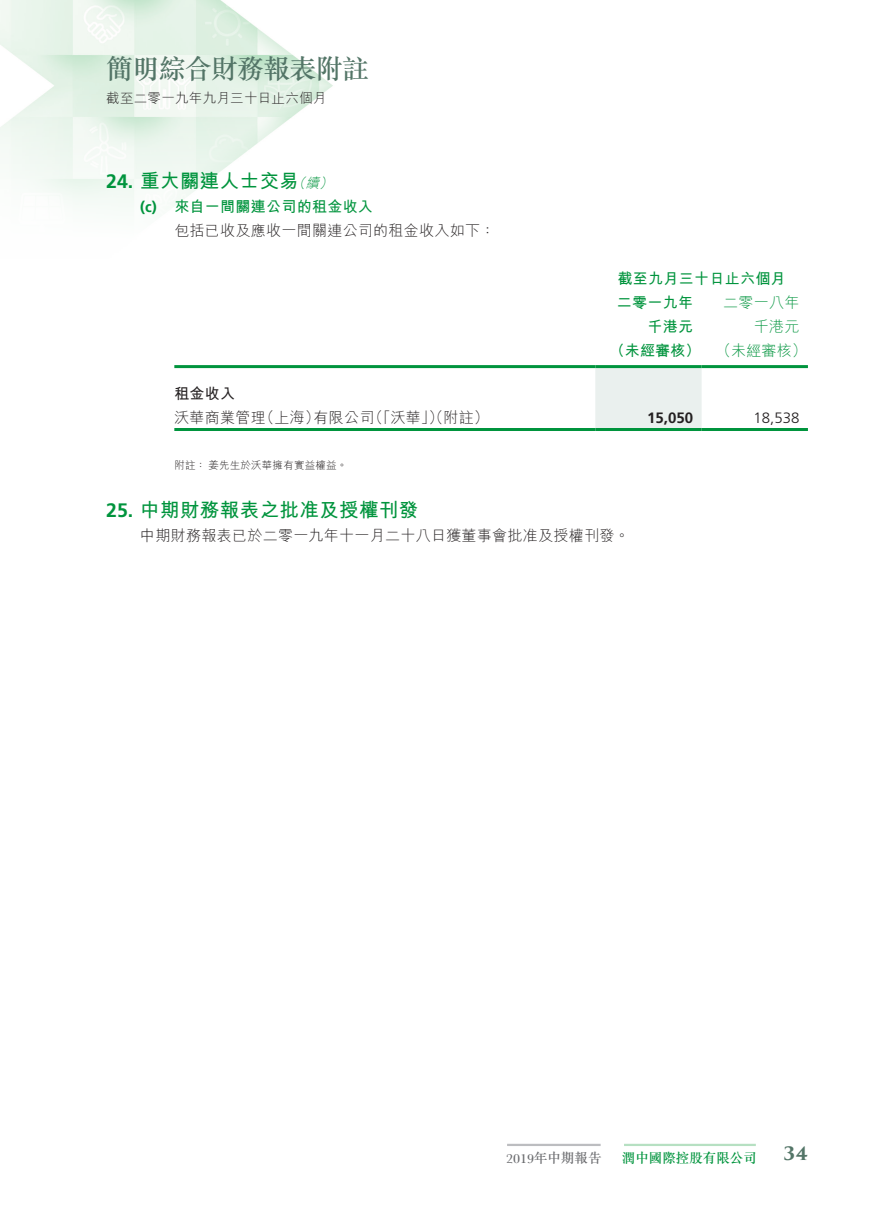
<style>
.page{position:relative;width:893px;height:1212px;background:#fff}
.page>*{position:absolute;margin:0;border:0;box-sizing:border-box;transform-origin:0 0}
.t1{font:500 27px "M Sung HK";letter-spacing:-.03em;color:#537567}
.t2{font:700 19.5px "M Hei HK";letter-spacing:.02em;color:#00943d}
.t3{font:700 18px "Trajan Pro 3";color:#537567}
.t4{font:300 15px "M Hei HK";letter-spacing:.02em;color:#231f20}
.t5{font:700 15px/24px "M Hei HK";letter-spacing:.02em;color:#00943d}
.t6{font:300 15px "M Hei HK";letter-spacing:.02em;color:#00943d}
.t7{font:300 15px "Frutiger LT Std";color:#231f20}
.t8{font:700 15px "Frutiger LT Std";color:#231f20}
.t9{font:700 15px "M Hei HK";color:#231f20}
.t10{font:700 15px "Frutiger LT Std";color:#00943d}
.t11{font:300 13.5px "M Hei HK";letter-spacing:.02em;color:#231f20}
.t12{font:500 13.5px "M Sung HK";color:#00943d}
.t13{font:500 13.5px "M Sung HK";color:#6c6d70}
.t14{font:italic 300 13.5px "M Hei HK";color:#00943d}
.t15{font:300 10.5px "M Hei HK";letter-spacing:.02em;color:#231f20}
.s1{font-family:"Frutiger LT Std"}
.s2{font-weight:300}
</style>
<div class="page">
<img style="left:0;top:0;width:333px;height:206px">
<hr style="left:624px;top:1144px;width:132px;height:2px;background:#b6e0c2">
<hr style="left:507px;top:1144px;width:94px;height:2px;background:#bcbdc0">
<div style="left:595px;top:368px;width:107px;height:60px;background:#eaf0ee"></div>
<hr style="left:174px;top:365px;width:421px;height:3px;background:#00943d">
<hr style="left:595px;top:365px;width:107px;height:3px;background:#00943d">
<hr style="left:702px;top:365px;width:106px;height:3px;background:#00943d">
<hr style="left:174px;top:428px;width:421px;height:3px;background:#00943d">
<hr style="left:595px;top:428px;width:107px;height:3px;background:#00943d">
<hr style="left:702px;top:428px;width:106px;height:3px;background:#00943d">
<h1 class="t1" style="left:106px;top:51px;width:264px">簡明綜合財務報表附註</h1>
<p class="t11" style="left:106px;top:92px;width:222px">截至二零一九年九月三十日止六個月</p>
<h2 class="t2" style="left:106px;top:166px;width:194px"><span class="s1">24.</span> 重大關連人士交易</h2>
<p class="t5" style="left:174px;top:193px;width:200px">來自一間關連公司的租金收入</p>
<p class="t14" style="left:306px;top:176px;width:18px">續</p>
<p class="t14" style="left:292px;top:176px;width:18px">（</p>
<p class="t14" style="left:319px;top:176px;width:18px">(</p>
<p class="t10" style="left:140px;top:197px;width:18px">c( )</p>
<p class="t4" style="left:174px;top:222px;width:322px">包括已收及應收一間關連公司的租金收入如下：</p>
<p class="t9" style="left:174px;top:382px;width:62px">租金收入</p>
<p class="t5" style="left:618px;top:265px;width:169px">截至九月三十日止六個月</p>
<p class="t6" style="left:723px;top:294px;width:78px">二零一八年</p>
<p class="t5" style="left:617px;top:289px;width:78px">二零一九年</p>
<p class="t6" style="left:754px;top:318px;width:47px">千港元</p>
<p class="t5" style="left:610px;top:313px;width:199px;text-indent:38px">千港元<br>（未經審核） <span class="s2">（未經審核(</span></p>
<p class="t4" style="left:260px;top:409px;width:62px">（上海）</p>
<p class="t4" style="left:368px;top:409px;width:122px">（「沃華」）（附註(</p>
<p class="t4" style="left:314px;top:409px;width:62px">有限公司</p>
<p class="t4" style="left:174px;top:409px;width:93px">沃華商業管理</p>
<p class="t15" style="left:174px;top:460px;width:174px">附註：姜先生於沃華擁有實益權益。</p>
<h2 class="t2" style="left:106px;top:496px;width:314px"><span class="s1">25.</span> 中期財務報表之批准及授權刊發</h2>
<p class="t4" style="left:140px;top:528px;width:491px">中期財務報表已於二零一九年十一月二十八日獲董事會批准及授權刊發。</p>
<p class="t8" style="left:647px;top:409px;width:47px">15,050</p>
<p class="t7" style="left:754px;top:409px;width:47px">18,538</p>
<p class="t13" style="left:506px;top:1149px;width:97px">2019年中期報告</p>
<p class="t12" style="left:622px;top:1149px;width:136px">潤中國際控股有限公司</p>
<p class="t3" style="left:784px;top:1140px;width:26px">34</p>
</div>
